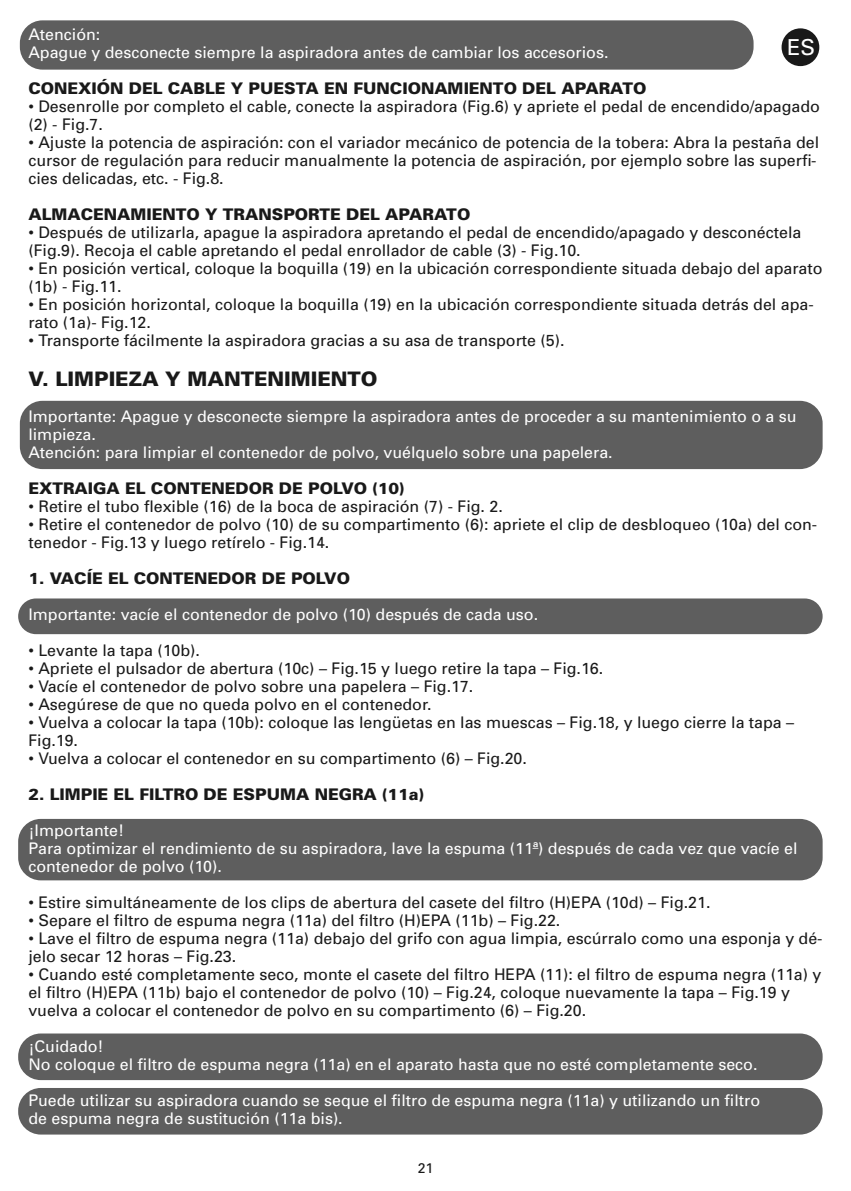
<style>
.page{position:relative;width:851px;height:1191px;background:#fff}
.page>*{position:absolute;margin:0;border:0;box-sizing:border-box;transform-origin:0 0}
.t1{font:22px "Univers";color:#fff}
.t2{font:900 20px "Univers";color:#191919}
.t3{font:16px/18px "Univers";color:#191919}
.t4{font:16px/18px "Univers";color:#fff}
.t5{font:900 16px "Univers";color:#191919}
.t6{font:14px "Univers";color:#191919}
</style>
<div class="page">
<div style="left:18px;top:598px;width:804px;height:36px;background:#5e5e5e;border-radius:18px"></div>
<div style="left:18px;top:819px;width:804px;height:61px;background:#5e5e5e;border-radius:23px"></div>
<div style="left:18px;top:1033px;width:804px;height:47px;background:#5e5e5e;border-radius:23px"></div>
<div style="left:18px;top:1088px;width:804px;height:46px;background:#5e5e5e;border-radius:23px"></div>
<div style="left:20px;top:20px;width:733px;height:50px;background:#5e5e5e;border-radius:23px"></div>
<div style="left:20px;top:401px;width:802px;height:68px;background:#5e5e5e;border-radius:23px"></div>
<div style="left:781px;top:28px;width:38px;height:38px;background:#191919;border-radius:50%"></div>
<p class="t4" style="left:28px;top:27px;width:581px">Atención:<br>Apague y desconecte siempre la aspiradora antes de cambiar los accesorios.</p>
<p class="t5" style="left:28px;top:82px;width:619px">CONEXIÓN DEL CABLE Y PUESTA EN FUNCIONAMIENTO DEL APARATO</p>
<p class="t3" style="left:28px;top:99px;width:793px">• Desenrolle por completo el cable, conecte la aspiradora (Fig.6) y apriete el pedal de encendido/apagado (2) - Fig.7.</p>
<p class="t3" style="left:28px;top:135px;width:792px">• Ajuste la potencia de aspiración: con el variador mecánico de potencia de la tobera: Abra la pestaña del cursor de regulación para reducir manualmente la potencia de aspiración, por ejemplo sobre las superfi&shy;cies delicadas, etc. - Fig.8.</p>
<p class="t5" style="left:28px;top:208px;width:443px">ALMACENAMIENTO Y TRANSPORTE DEL APARATO</p>
<p class="t3" style="left:28px;top:225px;width:774px">• Después de utilizarla, apague la aspiradora apretando el pedal de encendido/apagado y desconéctela (Fig.9). Recoja el cable apretando el pedal enrollador de cable (3) - Fig.10.</p>
<p class="t3" style="left:28px;top:261px;width:795px">• En posición vertical, coloque la boquilla (19) en la ubicación correspondiente situada debajo del aparato (1b) - Fig.11.</p>
<p class="t3" style="left:28px;top:297px;width:786px">• En posición horizontal, coloque la boquilla (19) en la ubicación correspondiente situada detrás del apa&shy;rato (1a)- Fig.12.</p>
<p class="t3" style="left:28px;top:333px;width:537px">• Transporte fácilmente la aspiradora gracias a su asa de transporte (5).</p>
<p class="t2" style="left:28px;top:371px;width:350px">V. LIMPIEZA Y MANTENIMIENTO</p>
<p class="t4" style="left:28px;top:409px;width:769px">Importante: Apague y desconecte siempre la aspiradora antes de proceder a su mantenimiento o a su limpieza.<br>Atención: para limpiar el contenedor de polvo, vuélquelo sobre una papelera.</p>
<p class="t5" style="left:28px;top:482px;width:377px">EXTRAIGA EL CONTENEDOR DE POLVO (10)</p>
<p class="t3" style="left:28px;top:499px;width:476px">• Retire el tubo flexible (16) de la boca de aspiración (7) - Fig. 2.</p>
<p class="t3" style="left:28px;top:517px;width:790px">• Retire el contenedor de polvo (10) de su compartimento (6): apriete el clip de desbloqueo (10a) del con&shy;tenedor - Fig.13 y luego retírelo - Fig.14.</p>
<p class="t5" style="left:28px;top:572px;width:323px">1. VACÍE EL CONTENEDOR DE POLVO</p>
<p class="t4" style="left:28px;top:607px;width:511px">Importante: vacíe el contenedor de polvo (10) después de cada uso.</p>
<p class="t3" style="left:28px;top:643px;width:173px">• Levante la tapa (10b).</p>
<p class="t3" style="left:28px;top:661px;width:576px">• Apriete el pulsador de abertura (10c) – Fig.15 y luego retire la tapa – Fig.16.</p>
<p class="t3" style="left:28px;top:679px;width:446px">• Vacíe el contenedor de polvo sobre una papelera – Fig.17.</p>
<p class="t3" style="left:28px;top:697px;width:404px">• Asegúrese de que no queda polvo en el contenedor.</p>
<p class="t3" style="left:28px;top:715px;width:767px">• Vuelva a colocar la tapa (10b): coloque las lengüetas en las muescas – Fig.18, y luego cierre la tapa –<br>Fig.19.</p>
<p class="t3" style="left:28px;top:751px;width:500px">• Vuelva a colocar el contenedor en su compartimento (6) – Fig.20.</p>
<p class="t5" style="left:28px;top:788px;width:397px">2. LIMPIE EL FILTRO DE ESPUMA NEGRA (11a)</p>
<p class="t4" style="left:28px;top:823px;width:770px">¡Importante!<br>Para optimizar el rendimiento de su aspiradora, lave la espuma (11ª) después de cada vez que vacíe el contenedor de polvo (10).</p>
<p class="t3" style="left:28px;top:895px;width:683px">• Estire simultáneamente de los clips de abertura del casete del filtro (H)EPA (10d) – Fig.21.</p>
<p class="t3" style="left:28px;top:913px;width:533px">• Separe el filtro de espuma negra (11a) del filtro (H)EPA (11b) – Fig.22.</p>
<p class="t3" style="left:28px;top:931px;width:795px">• Lave el filtro de espuma negra (11a) debajo del grifo con agua limpia, escúrralo como una esponja y dé&shy;jelo secar 12 horas – Fig.23.</p>
<p class="t3" style="left:28px;top:967px;width:794px">• Cuando esté completamente seco, monte el casete del filtro HEPA (11): el filtro de espuma negra (11a) y el filtro (H)EPA (11b) bajo el contenedor de polvo (10) – Fig.24, coloque nuevamente la tapa – Fig.19 y vuelva a colocar el contenedor de polvo en su compartimento (6) – Fig.20.</p>
<p class="t4" style="left:28px;top:1039px;width:730px">¡Cuidado!<br>No coloque el filtro de espuma negra (11a) en el aparato hasta que no esté completamente seco.</p>
<p class="t4" style="left:28px;top:1093px;width:733px">Puede utilizar su aspiradora cuando se seque el filtro de espuma negra (11a) y utilizando un filtro de espuma negra de sustitución (11a bis).</p>
<h1 class="t1" style="left:787px;top:39px;width:30px">ES</h1>
<p class="t6" style="left:417px;top:1162px;width:17px">21</p>
</div>
